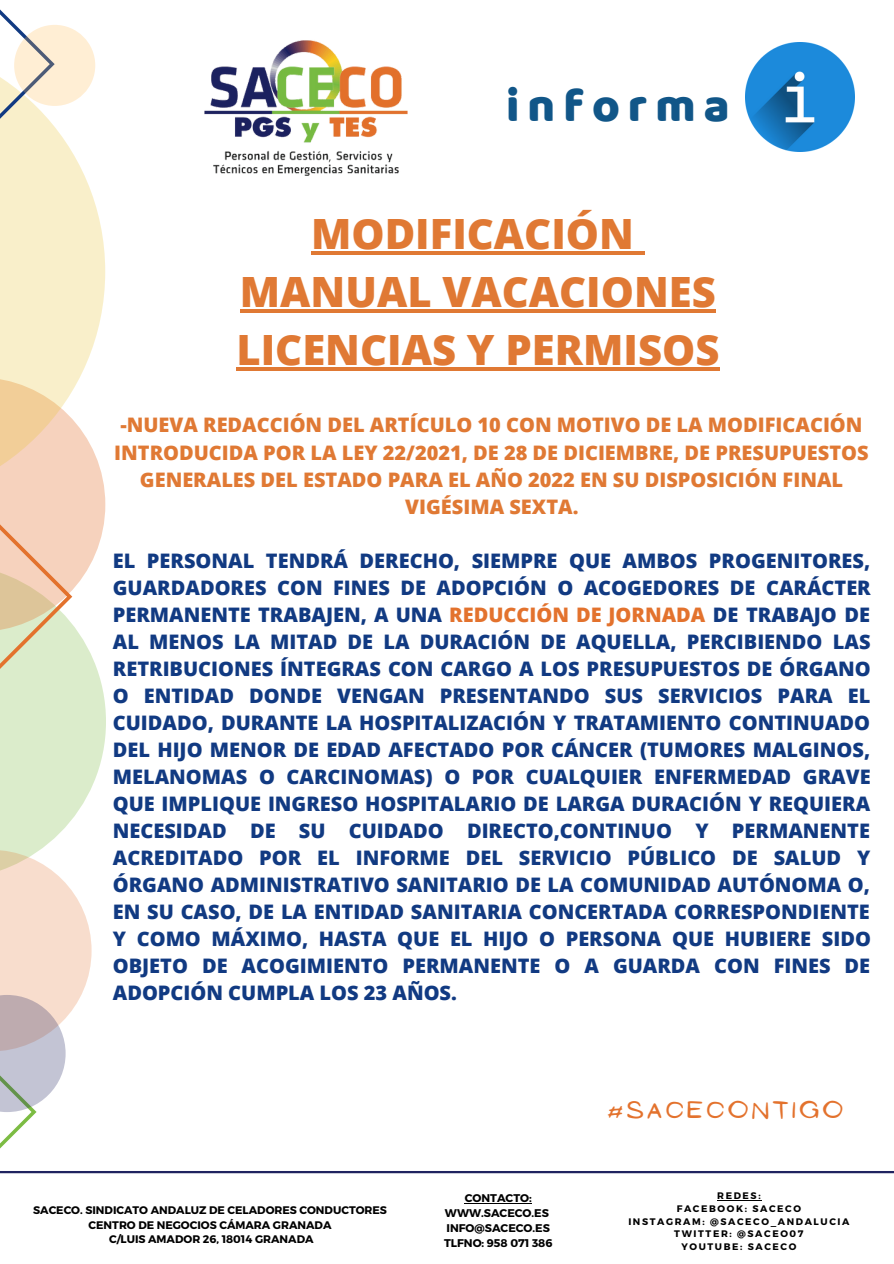
<style>
.page{position:relative;width:894px;height:1264px;background:#fff}
.page>*{position:absolute;margin:0;border:0;box-sizing:border-box;transform-origin:0 0}
.t1{font:47.55px "Baloo Thambi";letter-spacing:.17em;color:#115688}
.t2{font:800 41.7px/58.2px "Open Sans";color:#e07934}
.t3{font:21.75px "NF Ananias Regular";letter-spacing:.17em;color:#e3722d}
.t4{font:800 19.95px/27px "Open Sans";color:#113a82;text-align:justify}
.t5{font:800 19.95px/27px "Open Sans";color:#e07934;text-align:center}
.t6{font:700 11.1px "Montserrat";color:#000}
.t7{font:700 10.95px "Montserrat";color:#000}
.t8{font:700 9.45px "Montserrat";letter-spacing:.17em;color:#000}
.s1{color:#e3722d}
</style>
<div class="page">
<hr style="left:0;top:1170px;width:893px;height:3px;background:#202360">
<svg style="left:0;top:40px;width:105px;height:337px;fill:#f9efca"></svg>
<img style="left:745px;top:42px;width:109px;height:109px">
<img style="left:204px;top:40px;width:204px;height:136px">
<svg style="left:0;top:9px;width:55px;height:132px"></svg>
<svg style="left:0;top:377px;width:106px;height:797px"></svg>
<svg style="left:14px;top:25px;width:81px;height:81px;background:#f5e6cf"></svg>
<hr style="left:464px;top:1203px;width:67px;height:1px;background:#000">
<hr style="left:717px;top:1199px;width:45px;height:1px;background:#000">
<hr style="left:311px;top:251px;width:322px;height:4px;background:#e07934">
<hr style="left:633px;top:251px;width:11px;height:4px;background:#e07934">
<hr style="left:240px;top:309px;width:475px;height:4px;background:#e07934">
<hr style="left:236px;top:367px;width:483px;height:4px;background:#e07934">
<p class="t1" style="left:506px;top:71px;width:225px">informa</p>
<p class="t2" style="left:311px;top:203px;width:324px">MODIFICACIÓN</p>
<p class="t2" style="left:236px;top:261px;width:484px">MANUAL VACACIONES<br>LICENCIAS Y PERMISOS</p>
<p class="t5" style="left:114px;top:411px;width:755px">-NUEVA REDACCIÓN DEL ARTÍCULO 10 CON MOTIVO DE LA MODIFICACIÓN INTRODUCIDA POR LA LEY 22/2021, DE 28 DE DICIEMBRE, DE PRESUPUESTOS GENERALES DEL ESTADO PARA EL AÑO 2022 EN SU DISPOSICIÓN FINAL VIGÉSIMA SEXTA.</p>
<p class="t4" style="left:113px;top:546px;width:759px">EL PERSONAL TENDRÁ DERECHO, SIEMPRE QUE AMBOS PROGENITORES, GUARDADORES CON FINES DE ADOPCIÓN O ACOGEDORES DE CARÁCTER PERMANENTE TRABAJEN, A UNA <span class="s1">REDUCCIÓN DE JORNADA</span> DE TRABAJO DE AL MENOS LA MITAD DE LA DURACIÓN DE AQUELLA, PERCIBIENDO LAS RETRIBUCIONES ÍNTEGRAS CON CARGO A LOS PRESUPUESTOS DE ÓRGANO O ENTIDAD DONDE VENGAN PRESENTANDO SUS SERVICIOS PARA EL CUIDADO, DURANTE LA HOSPITALIZACIÓN Y TRATAMIENTO CONTINUADO DEL HIJO MENOR DE EDAD AFECTADO POR CÁNCER (TUMORES MALGINOS, MELANOMAS O CARCINOMAS) O POR CUALQUIER ENFERMEDAD GRAVE QUE IMPLIQUE INGRESO HOSPITALARIO DE LARGA DURACIÓN Y REQUIERA NECESIDAD DE SU CUIDADO DIRECTO,CONTINUO Y PERMANENTE ACREDITADO POR EL INFORME DEL SERVICIO PÚBLICO DE SALUD Y ÓRGANO ADMINISTRATIVO SANITARIO DE LA COMUNIDAD AUTÓNOMA O, EN SU CASO, DE LA ENTIDAD SANITARIA CONCERTADA CORRESPONDIENTE Y COMO MÁXIMO, HASTA QUE EL HIJO O PERSONA QUE HUBIERE SIDO OBJETO DE ACOGIMIENTO PERMANENTE O A GUARDA CON FINES DE ADOPCIÓN CUMPLA LOS 23 AÑOS.</p>
<p class="t7" style="left:33px;top:1202px;width:355px">SACECO. SINDICATO ANDALUZ DE CELADORES CONDUCTORES</p>
<p class="t7" style="left:89px;top:1217px;width:244px">CENTRO DE NEGOCIOS CÁMARA GRANADA</p>
<p class="t7" style="left:109px;top:1232px;width:206px">C/LUIS AMADOR 26, 18014 GRANADA</p>
<p class="t6" style="left:464px;top:1190px;width:69px">CONTACTO:</p>
<p class="t6" style="left:445px;top:1205px;width:106px">WWW.SACECO.ES</p>
<p class="t6" style="left:446px;top:1220px;width:105px">INFO@SACECO.ES</p>
<p class="t6" style="left:444px;top:1235px;width:110px">TLFNO: 958 071 386</p>
<p class="t3" style="left:607px;top:1097px;width:237px">#SACECONTIGO</p>
<p class="t8" style="left:717px;top:1189px;width:45px">REDES:</p>
<p class="t8" style="left:676px;top:1202px;width:126px">FACEBOOK: SACECO</p>
<p class="t8" style="left:628px;top:1214px;width:222px">INSTAGRAM: @SACECO_ANDALUCIA</p>
<p class="t8" style="left:674px;top:1227px;width:131px">TWITTER: @SACEO07</p>
<p class="t8" style="left:681px;top:1240px;width:117px">YOUTUBE: SACECO</p>
</div>
